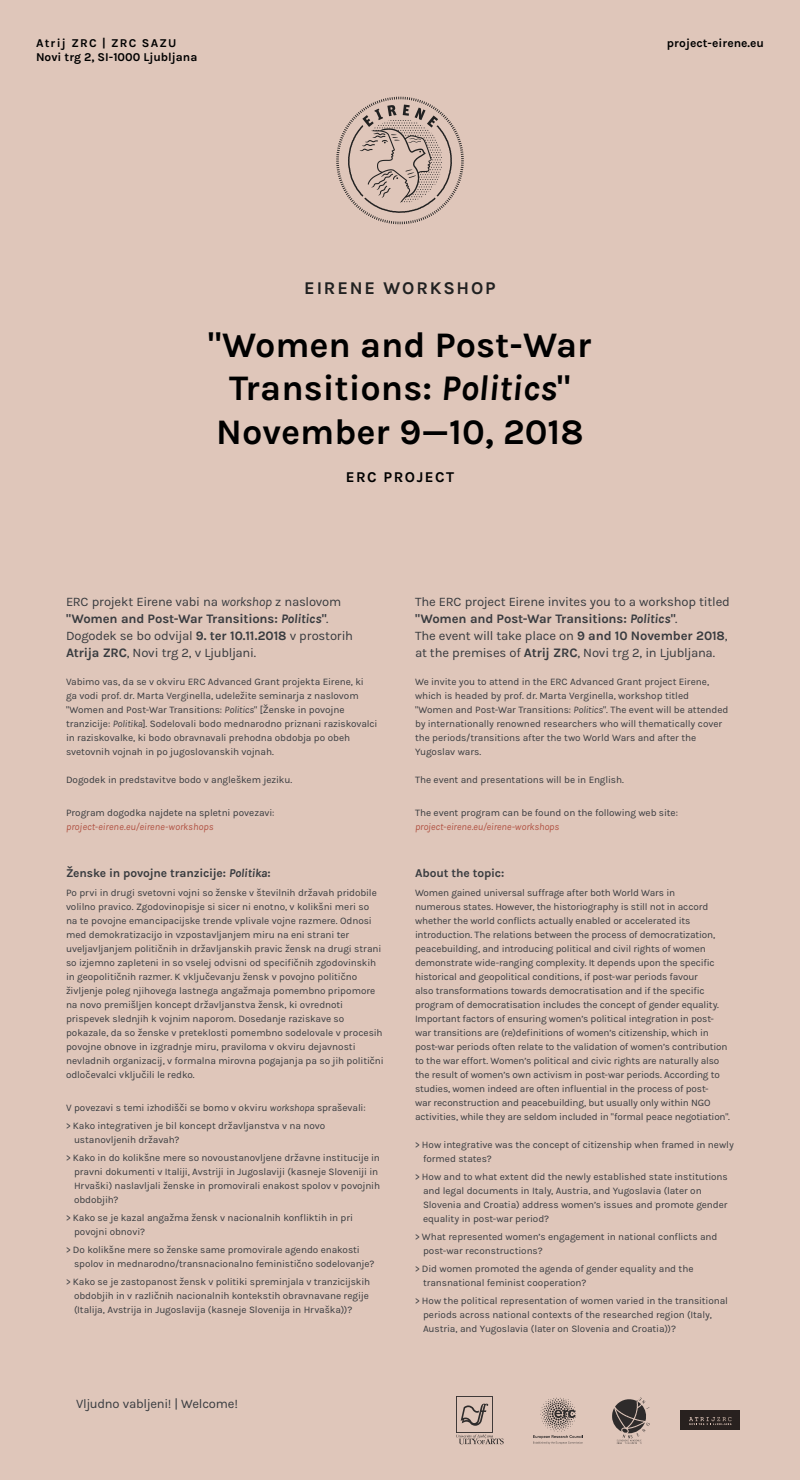
<style>
.page{position:relative;width:800px;height:1480px;background:#dfc6ba}
.page>*{position:absolute;margin:0;border:0;box-sizing:border-box;transform-origin:0 0}
.t1{font:700 36px/43.2px "Karla Eirene";color:#000;text-align:center}
.t2{font:700 18px "Karla Eirene";letter-spacing:.1em;color:#212121}
.t3{font:700 15px "Karla Eirene";letter-spacing:.1em;color:#000}
.t4{font:13px/17px "Karla Eirene";letter-spacing:-.015em;color:#383b3f}
.t5{font:700 12px/14.4px "Karla Eirene";color:#000}
.t6{font:700 12px "Karla Eirene";letter-spacing:-.015em;color:#383b3f}
.t7{font:10px/14px "Karla Eirene";letter-spacing:-.01em;color:#383b3f}
.t8{font:italic 10px "Karla Eirene";color:#b05142}
.s1{font-style:italic}
.s2{font-weight:700}
.s3{font-weight:700;font-style:italic}
</style>
<div class="page">
<svg style="left:336px;top:97px;width:128px;height:127px"></svg>
<svg style="left:456px;top:1396px;width:48px;height:48px"></svg>
<svg style="left:533px;top:1398px;width:50px;height:46px"></svg>
<div style="left:681px;top:1410px;width:59px;height:20px;background:#28211f"></div>
<svg style="left:689px;top:1417px;width:43px;height:8px"></svg>
<svg style="left:612px;top:1397px;width:38px;height:47px"></svg>
<p class="t5" style="left:36px;top:36px;width:163px">Atrij ZRC | ZRC SAZU<br>Novi trg 2, SI-1000 Ljubljana</p>
<p class="t5" style="left:667px;top:36px;width:99px">project-eirene.eu</p>
<h2 class="t2" style="left:304px;top:278px;width:193px">EIRENE WORKSHOP</h2>
<h1 class="t1" style="left:208px;top:324px;width:386px">"Women and Post-War<br>Transitions: <span class="s1">Politics</span>"<br>November 9—10, 2018</h1>
<h3 class="t3" style="left:346px;top:468px;width:110px">ERC PROJECT</h3>
<h3 class="t4" style="left:66px;top:593px;width:288px">ERC projekt Eirene vabi na <span class="s1">workshop</span> z naslovom <span class="s2">"Women and Post-War Transitions:</span> <span class="s3">Politics</span><span class="s2">"</span>.<br>Dogodek se bo odvijal <span class="s2">9. ter 10.11.2018</span> v prostorih <span class="s2">Atrija ZRC</span>, Novi trg 2, v Ljubljani.</h3>
<p class="t7" style="left:66px;top:675px;width:313px">Vabimo vas, da se v okviru ERC Advanced Grant projekta Eirene, ki<br>ga vodi prof. dr. Marta Verginella, udeležite seminarja z naslovom "Women and Post-War Transitions: <span class="s1">Politics</span>" [Ženske in povojne tranzicije: <span class="s1">Politika</span>]. Sodelovali bodo mednarodno priznani raziskovalci in raziskovalke, ki bodo obravnavali prehodna obdobja po obeh svetovnih vojnah in po jugoslovanskih vojnah.</p>
<p class="t7" style="left:66px;top:773px;width:228px">Dogodek in predstavitve bodo v angleškem jeziku.</p>
<p class="t7" style="left:66px;top:806px;width:210px">Program dogodka najdete na spletni povezavi:</p>
<p class="t8" style="left:66px;top:821px;width:149px">project-eirene.eu/eirene-workshops</p>
<p class="t6" style="left:66px;top:866px;width:206px">Ženske in povojne tranzicije: <span class="s1">Politika</span>:</p>
<p class="t7" style="left:66px;top:886px;width:319px">Po prvi in drugi svetovni vojni so ženske v številnih državah pridobile volilno pravico. Zgodovinopisje si sicer ni enotno, v kolikšni meri so<br>na te povojne emancipacijske trende vplivale vojne razmere. Odnosi med demokratizacijo in vzpostavljanjem miru na eni strani ter uveljavljanjem političnih in državljanskih pravic žensk na drugi strani so izjemno zapleteni in so vselej odvisni od specifičnih zgodovinskih in geopolitičnih razmer. K vključevanju žensk v povojno politično življenje poleg njihovega lastnega angažmaja pomembno pripomore na novo premišljen koncept državljanstva žensk, ki ovrednoti prispevek slednjih k vojnim naporom. Dosedanje raziskave so pokazale, da so ženske v preteklosti pomembno sodelovale v procesih povojne obnove in izgradnje miru, praviloma v okviru dejavnosti nevladnih organizacij, v formalna mirovna pogajanja pa so jih politični odločevalci vključili le redko.</p>
<p class="t7" style="left:66px;top:1099px;width:301px;line-height:18px">V povezavi s temi izhodišči se bomo v okviru <span class="s1">workshopa</span> spraševali: &gt; Kako integrativen je bil koncept državljanstva v na novo</p>
<p class="t7" style="left:66px;top:1131px;width:316px;line-height:18px;text-indent:8px">ustanovljenih državah?<br>&gt; Kako in do kolikšne mere so novoustanovljene državne institucije in</p>
<p class="t7" style="left:74px;top:1165px;width:308px">pravni dokumenti v Italiji, Avstriji in Jugoslaviji (kasneje Sloveniji in<br>Hrvaški) naslavljali ženske in promovirali enakost spolov v povojnih obdobjih?</p>
<p class="t7" style="left:74px;top:1211px;width:281px;text-indent:-8px">&gt; Kako se je kazal angažma žensk v nacionalnih konfliktih in pri povojni obnovi?</p>
<p class="t7" style="left:74px;top:1243px;width:302px;text-indent:-8px">&gt; Do kolikšne mere so ženske same promovirale agendo enakosti spolov in mednarodno/transnacionalno feministično sodelovanje?</p>
<p class="t7" style="left:74px;top:1275px;width:298px;text-indent:-8px">&gt; Kako se je zastopanost žensk v politiki spreminjala v tranzicijskih obdobjih in v različnih nacionalnih kontekstih obravnavane regije (Italija, Avstrija in Jugoslavija (kasneje Slovenija in Hrvaška))?</p>
<h3 class="t4" style="left:76px;top:1395px;width:164px">Vljudno vabljeni! | Welcome!</h3>
<h3 class="t4" style="left:415px;top:593px;width:316px">The ERC project Eirene invites you to a workshop titled <span class="s2">"Women and Post-War Transitions:</span> <span class="s3">Politics</span><span class="s2">"</span>.<br>The event will take place on <span class="s2">9 and 10 November 2018</span>, at the premises of <span class="s2">Atrij ZRC</span>, Novi trg 2, in Ljubljana.</h3>
<p class="t7" style="left:415px;top:675px;width:315px">We invite you to attend in the ERC Advanced Grant project Eirene, which is headed by prof. dr. Marta Verginella, workshop titled "Women and Post-War Transitions: <span class="s1">Politics</span>". The event will be attended by internationally renowned researchers who will thematically cover the periods/transitions after the two World Wars and after the Yugoslav wars.</p>
<p class="t7" style="left:415px;top:773px;width:211px">The event and presentations will be in English.</p>
<p class="t7" style="left:415px;top:806px;width:265px">The event program can be found on the following web site:</p>
<p class="t8" style="left:415px;top:821px;width:146px">project-eirene.eu/eirene-workshops</p>
<p class="t6" style="left:415px;top:866px;width:91px">About the topic:</p>
<p class="t7" style="left:415px;top:886px;width:317px">Women gained universal suffrage after both World Wars in<br>numerous states. However, the historiography is still not in accord whether the world conflicts actually enabled or accelerated its introduction. The relations between the process of democratization, peacebuilding, and introducing political and civil rights of women demonstrate wide-ranging complexity. It depends upon the specific historical and geopolitical conditions, if post-war periods favour<br>also transformations towards democratisation and if the specific program of democratisation includes the concept of gender equality.<br>Important factors of ensuring women’s political integration in post&shy;war transitions are (re)definitions of women’s citizenship, which in post-war periods often relate to the validation of women’s contribution to the war effort. Women’s political and civic rights are naturally also the result of women’s own activism in post-war periods. According to studies, women indeed are often influential in the process of post-<br>war reconstruction and peacebuilding, but usually only within NGO activities, while they are seldom included in "formal peace negotiation".</p>
<p class="t7" style="left:423px;top:1138px;width:312px;text-indent:-8px">&gt; How integrative was the concept of citizenship when framed in newly formed states?</p>
<p class="t7" style="left:423px;top:1170px;width:306px;text-indent:-8px">&gt; How and to what extent did the newly established state institutions and legal documents in Italy, Austria, and Yugoslavia (later on Slovenia and Croatia) address women’s issues and promote gender equality in post-war period?</p>
<p class="t7" style="left:423px;top:1230px;width:296px;text-indent:-8px">&gt; What represented women’s engagement in national conflicts and post-war reconstructions?</p>
<p class="t7" style="left:423px;top:1262px;width:272px;text-indent:-8px">&gt; Did women promoted the agenda of gender equality and the transnational feminist cooperation?</p>
<p class="t7" style="left:423px;top:1294px;width:307px;text-indent:-8px">&gt; How the political representation of women varied in the transitional periods across national contexts of the researched region (Italy,<br>Austria, and Yugoslavia (later on Slovenia and Croatia))?</p>
</div>
